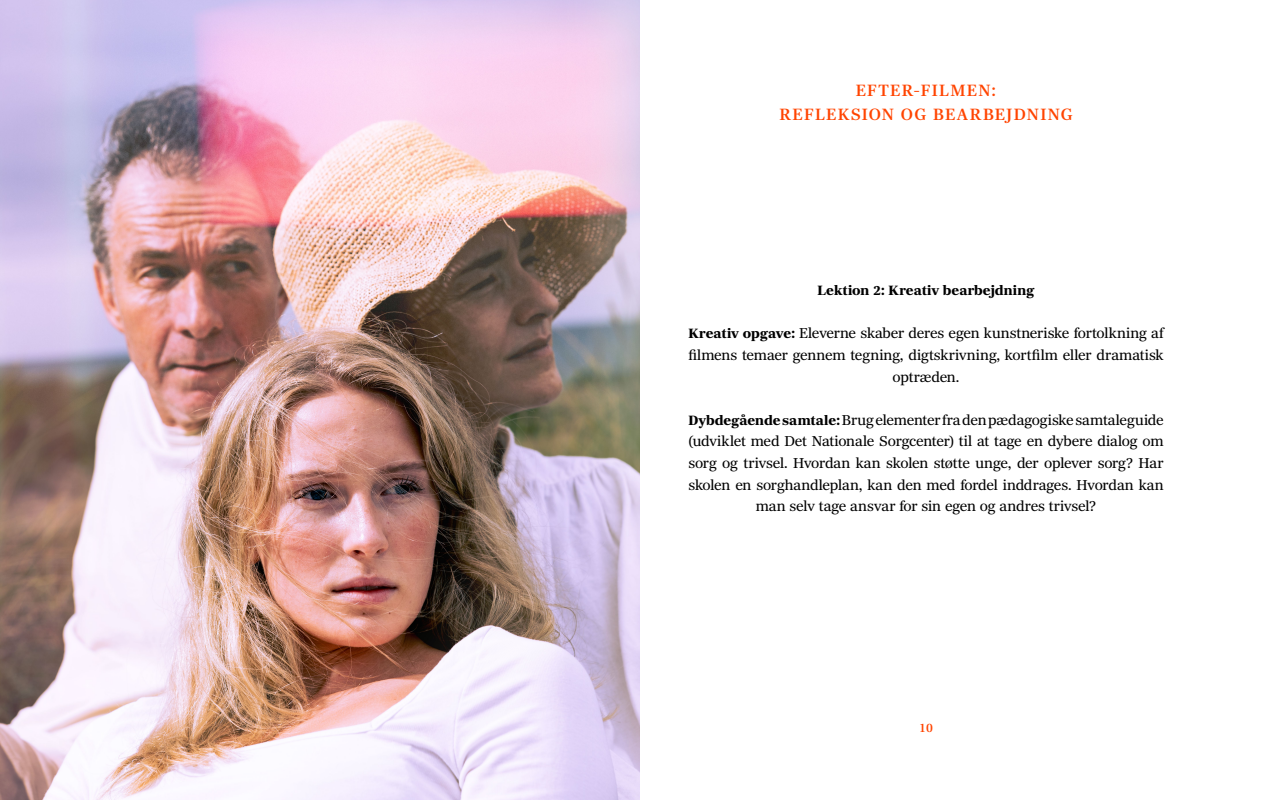
<style>
.page{position:relative;width:1280px;height:800px;background:#fff}
.page>*{position:absolute;margin:0;border:0;box-sizing:border-box;transform-origin:0 0}
.t1{font:500 16px/24px "Richmond Text";letter-spacing:.09em;color:#f40;text-align:center}
.t2{font:14px/21.6px "Richmond Text";letter-spacing:-.01em;color:#000;text-align:center}
.t3{font:700 13.2px "Richmond Text";color:#000}
.t4{font:500 12px "Richmond Text";color:#f40}
.s1{font-weight:700;font-size:13.2px}
</style>
<div class="page">
<img style="left:0;top:0;width:640px;height:800px">
<p class="t1" style="left:779px;top:79px;width:295px">EFTER-FILMEN:<br>REFLEKSION OG BEARBEJDNING</p>
<p class="t3" style="left:817px;top:282px;width:218px">Lektion 2: Kreativ bearbejdning</p>
<p class="t2" style="left:688px;top:323px;width:477px"><span class="s1">Kreativ opgave:</span> Eleverne skaber deres egen kunstneriske fortolkning af filmens temaer gennem tegning, digtskrivning, kortfilm eller dramatisk optræden.</p>
<p class="t2" style="left:688px;top:410px;width:477px"><span class="s1">Dybdegående samtale:</span> Brug elementer fra den pædagogiske samtaleguide (udviklet med Det Nationale Sorgcenter) til at tage en dybere dialog om sorg og trivsel. Hvordan kan skolen støtte unge, der oplever sorg? Har skolen en sorghandleplan, kan den med fordel inddrages. Hvordan kan man selv tage ansvar for sin egen og andres trivsel?</p>
<p class="t4" style="left:919px;top:720px;width:15px">10</p>
</div>
